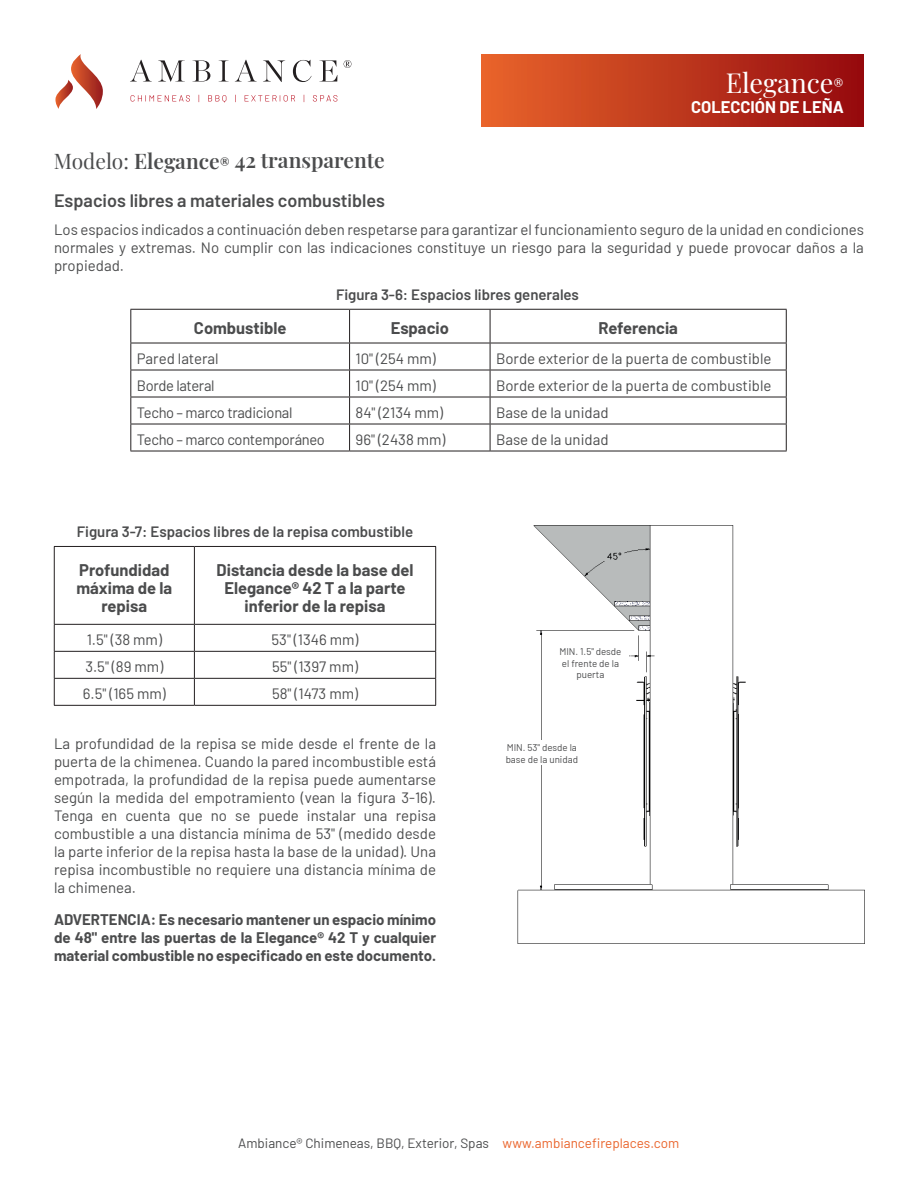
<style>
.page{position:relative;width:918px;height:1188px;background:#fff}
.page>*{position:absolute;margin:0;border:0;box-sizing:border-box;transform-origin:0 0}
.t1{font:27px "Playfair Display";color:#fff}
.t2{font:600 21px "Playfair Display";color:#4b4c4d}
.t3{font:600 18px "Barlow";color:#4b4c4d}
.t4{font:700 16.5px/18px "Barlow";color:#4b4c4d;text-align:center}
.t5{font:700 16.5px "Barlow";color:#fff}
.t6{font:15px/18px "Barlow";color:#4b4c4d;text-align:justify}
.t7{font:700 15px/18px "Barlow";color:#4b4c4d;text-align:justify}
.t8{font:600 15px "Barlow";color:#4b4c4d}
.t9{font:15px "Barlow";letter-spacing:-.02em;color:#4b4c4d}
.t10{font:13.5px "Barlow";color:#4b4c4d}
.t11{font:9.75px/11.7px "Barlow";color:#4b4c4d;text-align:center}
.s1{font-weight:400}
.s2{font-size:15px}
.s3{color:#ea642b}
</style>
<div class="page">
<div style="left:482px;top:54px;width:382px;height:72px;background:linear-gradient(to right,#e8652b,#950a0e)"></div>
<svg style="left:55px;top:54px;width:48px;height:55px"></svg>
<svg style="left:130px;top:60px;width:22px;height:22px"></svg>
<svg style="left:158px;top:60px;width:27px;height:22px"></svg>
<svg style="left:192px;top:60px;width:18px;height:22px"></svg>
<svg style="left:219px;top:60px;width:10px;height:22px"></svg>
<svg style="left:235px;top:60px;width:22px;height:22px"></svg>
<svg style="left:263px;top:60px;width:22px;height:22px"></svg>
<svg style="left:293px;top:60px;width:19px;height:22px"></svg>
<svg style="left:319px;top:60px;width:18px;height:22px"></svg>
<svg style="left:344px;top:60px;width:7px;height:8px"></svg>
<svg style="left:131px;top:95px;width:59px;height:7px"></svg>
<svg style="left:208px;top:95px;width:18px;height:8px"></svg>
<svg style="left:245px;top:95px;width:50px;height:7px"></svg>
<svg style="left:313px;top:95px;width:24px;height:7px"></svg>
<img style="left:517px;top:525px;width:348px;height:419px">
<hr style="left:130px;top:309px;width:220px;height:1px;background:#231f20">
<hr style="left:130px;top:310px;width:1px;height:33px;background:#231f20">
<hr style="left:350px;top:309px;width:140px;height:1px;background:#231f20">
<hr style="left:349px;top:310px;width:1px;height:33px;background:#231f20">
<hr style="left:490px;top:309px;width:297px;height:1px;background:#231f20">
<hr style="left:490px;top:310px;width:1px;height:33px;background:#231f20">
<hr style="left:786px;top:310px;width:1px;height:33px;background:#231f20">
<hr style="left:130px;top:343px;width:220px;height:1px;background:#231f20">
<hr style="left:350px;top:343px;width:140px;height:1px;background:#231f20">
<hr style="left:490px;top:343px;width:297px;height:1px;background:#231f20">
<hr style="left:130px;top:370px;width:220px;height:1px;background:#231f20">
<hr style="left:350px;top:370px;width:140px;height:1px;background:#231f20">
<hr style="left:490px;top:370px;width:297px;height:1px;background:#231f20">
<hr style="left:130px;top:397px;width:220px;height:1px;background:#231f20">
<hr style="left:350px;top:397px;width:140px;height:1px;background:#231f20">
<hr style="left:490px;top:397px;width:297px;height:1px;background:#231f20">
<hr style="left:130px;top:424px;width:220px;height:1px;background:#231f20">
<svg style="left:130px;top:343px;width:1px;height:108px"></svg>
<hr style="left:350px;top:424px;width:140px;height:1px;background:#231f20">
<svg style="left:349px;top:343px;width:1px;height:108px"></svg>
<hr style="left:490px;top:424px;width:297px;height:1px;background:#231f20">
<svg style="left:490px;top:343px;width:1px;height:108px"></svg>
<svg style="left:786px;top:343px;width:1px;height:108px"></svg>
<hr style="left:130px;top:451px;width:220px;height:1px;background:#231f20">
<hr style="left:350px;top:451px;width:140px;height:1px;background:#231f20">
<hr style="left:490px;top:451px;width:297px;height:1px;background:#231f20">
<hr style="left:54px;top:546px;width:140px;height:1px;background:#231f20">
<hr style="left:54px;top:547px;width:1px;height:77px;background:#231f20">
<hr style="left:194px;top:546px;width:242px;height:1px;background:#231f20">
<hr style="left:194px;top:547px;width:1px;height:77px;background:#231f20">
<hr style="left:435px;top:547px;width:1px;height:77px;background:#231f20">
<hr style="left:54px;top:624px;width:140px;height:1px;background:#231f20">
<hr style="left:194px;top:624px;width:242px;height:1px;background:#231f20">
<hr style="left:54px;top:651px;width:140px;height:1px;background:#231f20">
<hr style="left:194px;top:651px;width:242px;height:1px;background:#231f20">
<hr style="left:54px;top:678px;width:140px;height:1px;background:#231f20">
<svg style="left:54px;top:625px;width:1px;height:80px"></svg>
<hr style="left:194px;top:678px;width:242px;height:1px;background:#231f20">
<svg style="left:194px;top:625px;width:1px;height:80px"></svg>
<svg style="left:435px;top:625px;width:1px;height:80px"></svg>
<hr style="left:54px;top:705px;width:140px;height:1px;background:#231f20">
<hr style="left:194px;top:705px;width:242px;height:1px;background:#231f20">
<div style="left:554px;top:645px;width:73px;height:33px;background:#fff"></div>
<div style="left:502px;top:740px;width:80px;height:24px;background:#fff"></div>
<h2 class="t2" style="left:54px;top:143px;width:332px"><span class="s1">Modelo:</span> Elegance<span class="s2">®</span> 42 transparente</h2>
<h1 class="t1" style="left:726px;top:62px;width:120px">Elegance<span class="s2">®</span></h1>
<p class="t5" style="left:691px;top:95px;width:154px">COLECCIÓN DE LEÑA</p>
<p class="t3" style="left:54px;top:187px;width:333px">Espacios libres a materiales combustibles</p>
<p class="t6" style="left:54px;top:220px;width:812px">Los espacios indicados a continuación deben respetarse para garantizar el funcionamiento seguro de la unidad en condiciones normales y extremas. No cumplir con las indicaciones constituye un riesgo para la seguridad y puede provocar daños a la propiedad.</p>
<p class="t8" style="left:336px;top:283px;width:244px">Figura 3-6: Espacios libres generales</p>
<p class="t4" style="left:194px;top:318px;width:94px">Combustible</p>
<p class="t4" style="left:391px;top:318px;width:60px">Espacio</p>
<p class="t4" style="left:598px;top:318px;width:81px">Referencia</p>
<p class="t6" style="left:137px;top:348px;width:83px">Pared lateral</p>
<p class="t6" style="left:356px;top:348px;width:82px">10" (254 mm)</p>
<p class="t6" style="left:496px;top:348px;width:277px">Borde exterior de la puerta de combustible</p>
<p class="t9" style="left:137px;top:375px;width:79px">Borde lateral</p>
<p class="t6" style="left:356px;top:375px;width:82px">10" (254 mm)</p>
<p class="t6" style="left:496px;top:375px;width:277px">Borde exterior de la puerta de combustible</p>
<p class="t9" style="left:137px;top:402px;width:157px">Techo – marco tradicional</p>
<p class="t6" style="left:356px;top:402px;width:89px">84" (2134 mm)</p>
<p class="t6" style="left:496px;top:402px;width:114px">Base de la unidad</p>
<p class="t9" style="left:137px;top:429px;width:190px">Techo – marco contemporáneo</p>
<p class="t6" style="left:356px;top:429px;width:91px">96" (2438 mm)</p>
<p class="t6" style="left:496px;top:429px;width:114px">Base de la unidad</p>
<p class="t8" style="left:77px;top:520px;width:338px">Figura 3-7: Espacios libres de la repisa combustible</p>
<p class="t4" style="left:76px;top:559px;width:97px">Profundidad máxima de la repisa</p>
<p class="t4" style="left:217px;top:559px;width:198px">Distancia desde la base del<br>Elegance® 42 T a la parte inferior de la repisa</p>
<p class="t6" style="left:87px;top:630px;width:77px">1.5" (38 mm)</p>
<p class="t6" style="left:272px;top:630px;width:88px">53" (1346 mm)</p>
<p class="t6" style="left:85px;top:657px;width:79px">3.5" (89 mm)</p>
<p class="t6" style="left:272px;top:657px;width:87px">55" (1397 mm)</p>
<p class="t6" style="left:83px;top:684px;width:84px">6.5" (165 mm)</p>
<p class="t6" style="left:272px;top:684px;width:87px">58" (1473 mm)</p>
<p class="t6" style="left:54px;top:734px;width:384px">La profundidad de la repisa se mide desde el frente de la puerta de la chimenea. Cuando la pared incombustible está empotrada, la profundidad de la repisa puede aumentarse según la medida del empotramiento (vean la figura 3-16).<br>Tenga en cuenta que no se puede instalar una repisa combustible a una distancia mínima de 53" (medido desde la parte inferior de la repisa hasta la base de la unidad). Una repisa incombustible no requiere una distancia mínima de la chimenea.</p>
<p class="t7" style="left:54px;top:909px;width:384px">ADVERTENCIA: Es necesario mantener un espacio mínimo de 48" entre las puertas de la Elegance® 42 T y cualquier material combustible no especificado en este documento.</p>
<p class="t11" style="left:559px;top:645px;width:64px">MIN. 1.5" desde el frente de la puerta</p>
<p class="t11" style="left:506px;top:741px;width:74px;text-align:left">MIN. 53" desde la base de la unidad</p>
<p class="t10" style="left:238px;top:1133px;width:443px">Ambiance® Chimeneas, BBQ, Exterior, Spas <span class="s3">www.ambiancefireplaces.com</span></p>
</div>
